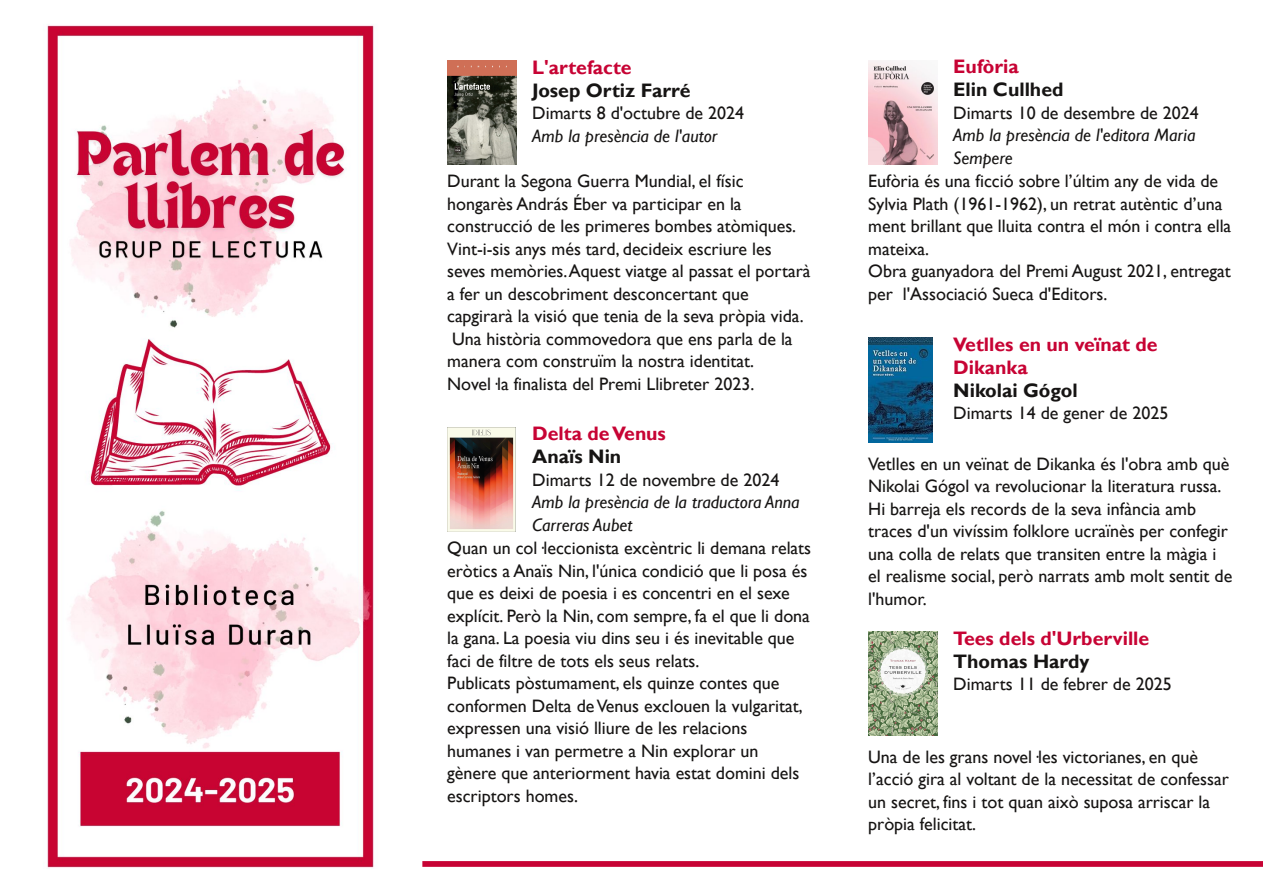
<style>
.page{position:relative;width:1263px;height:893px;background:#fff}
.page>*{position:absolute;margin:0;border:0;box-sizing:border-box;transform-origin:0 0}
.t1{font:700 19.5px/22.6px "Gill Sans";color:#c70334}
.t2{font:700 19.5px "Gill Sans";color:#161413}
.t3{font:18px/22.5px "Gill Sans";color:#161413}
.t4{font:italic 18px/22.5px "Gill Sans";color:#161413}
</style>
<div class="page">
<img style="left:47px;top:24px;width:327px;height:845px">
<div style="left:425px;top:861px;width:838px;height:6px;background:#c70334"></div>
<img style="left:868px;top:338px;width:65px;height:104px">
<img style="left:868px;top:631px;width:69px;height:105px">
<img style="left:868px;top:60px;width:70px;height:104px">
<img style="left:447px;top:60px;width:70px;height:104px">
<img style="left:447px;top:427px;width:68px;height:104px">
<p class="t1" style="left:532px;top:56px;width:101px">L'artefacte</p>
<p class="t2" style="left:532px;top:78px;width:160px">Josep Ortiz Farré</p>
<p class="t3" style="left:532px;top:102px;width:213px">Dimarts 8 d'octubre de 2024</p>
<p class="t4" style="left:532px;top:124px;width:187px">Amb la presència de l'autor</p>
<p class="t3" style="left:447px;top:170px;width:365px">Durant la Segona Guerra Mundial, el físic hongarès András Éber va participar en la construcció de les primeres bombes atòmiques.<br>Vint-i-sis anys més tard, decideix escriure les seves memòries.Aquest viatge al passat el portarà a fer un descobriment desconcertant que capgirarà la visió que tenia de la seva pròpia vida.<br>Una història commovedora que ens parla de la manera com construïm la nostra identitat.<br>Novel·la finalista del Premi Llibreter 2023.</p>
<p class="t1" style="left:532px;top:422px;width:135px">Delta deVenus</p>
<p class="t2" style="left:532px;top:445px;width:91px">Anaïs Nin</p>
<p class="t3" style="left:532px;top:468px;width:249px">Dimarts 12 de novembre de 2024</p>
<p class="t4" style="left:532px;top:490px;width:269px">Amb la presència de la traductora Anna<br>Carreras Aubet</p>
<p class="t3" style="left:447px;top:537px;width:365px">Quan un col·leccionista excèntric li demana relats eròtics a Anaïs Nin, l'única condició que li posa és que es deixi de poesia i es concentri en el sexe explícit. Però la Nin, com sempre, fa el que li dona la gana. La poesia viu dins seu i és inevitable que faci de filtre de tots els seus relats.<br>Publicats pòstumament, els quinze contes que conformen Delta deVenus exclouen la vulgaritat, expressen una visió lliure de les relacions humanes i van permetre a Nin explorar un gènere que anteriorment havia estat domini dels escriptors homes.</p>
<p class="t1" style="left:953px;top:55px;width:67px">Eufòria</p>
<p class="t2" style="left:953px;top:78px;width:112px">Elin Cullhed</p>
<p class="t3" style="left:953px;top:101px;width:247px">Dimarts 10 de desembre de 2024</p>
<p class="t4" style="left:953px;top:124px;width:244px">Amb la presència de l'editora Maria<br>Sempere</p>
<p class="t3" style="left:868px;top:170px;width:365px">Eufòria és una ficció sobre l’últim any de vida de Sylvia Plath (1961-1962), un retrat autèntic d’una ment brillant que lluita contra el món i contra ella mateixa.<br>Obra guanyadora del Premi August 2021, entregat per l'Associació Sueca d'Editors.</p>
<p class="t1" style="left:953px;top:333px;width:206px">Vetlles en un veïnat de<br>Dikanka</p>
<p class="t2" style="left:953px;top:378px;width:126px">Nikolai Gógol</p>
<p class="t3" style="left:953px;top:401px;width:217px">Dimarts 14 de gener de 2025</p>
<p class="t3" style="left:868px;top:452px;width:366px">Vetlles en un veïnat de Dikanka és l'obra amb què Nikolai Gógol va revolucionar la literatura russa.<br>Hi barreja els records de la seva infància amb traces d'un vivíssim folklore ucraïnès per confegir una colla de relats que transiten entre la màgia i el realisme social, però narrats amb molt sentit de l'humor.</p>
<p class="t1" style="left:953px;top:627px;width:198px">Tees dels d'Urberville</p>
<p class="t2" style="left:953px;top:650px;width:138px">Thomas Hardy</p>
<p class="t3" style="left:953px;top:673px;width:220px">Dimarts 11 de febrer de 2025</p>
<p class="t3" style="left:868px;top:745px;width:362px">Una de les grans novel·les victorianes, en què l’acció gira al voltant de la necessitat de confessar un secret, fins i tot quan això suposa arriscar la pròpia felicitat.</p>
</div>
